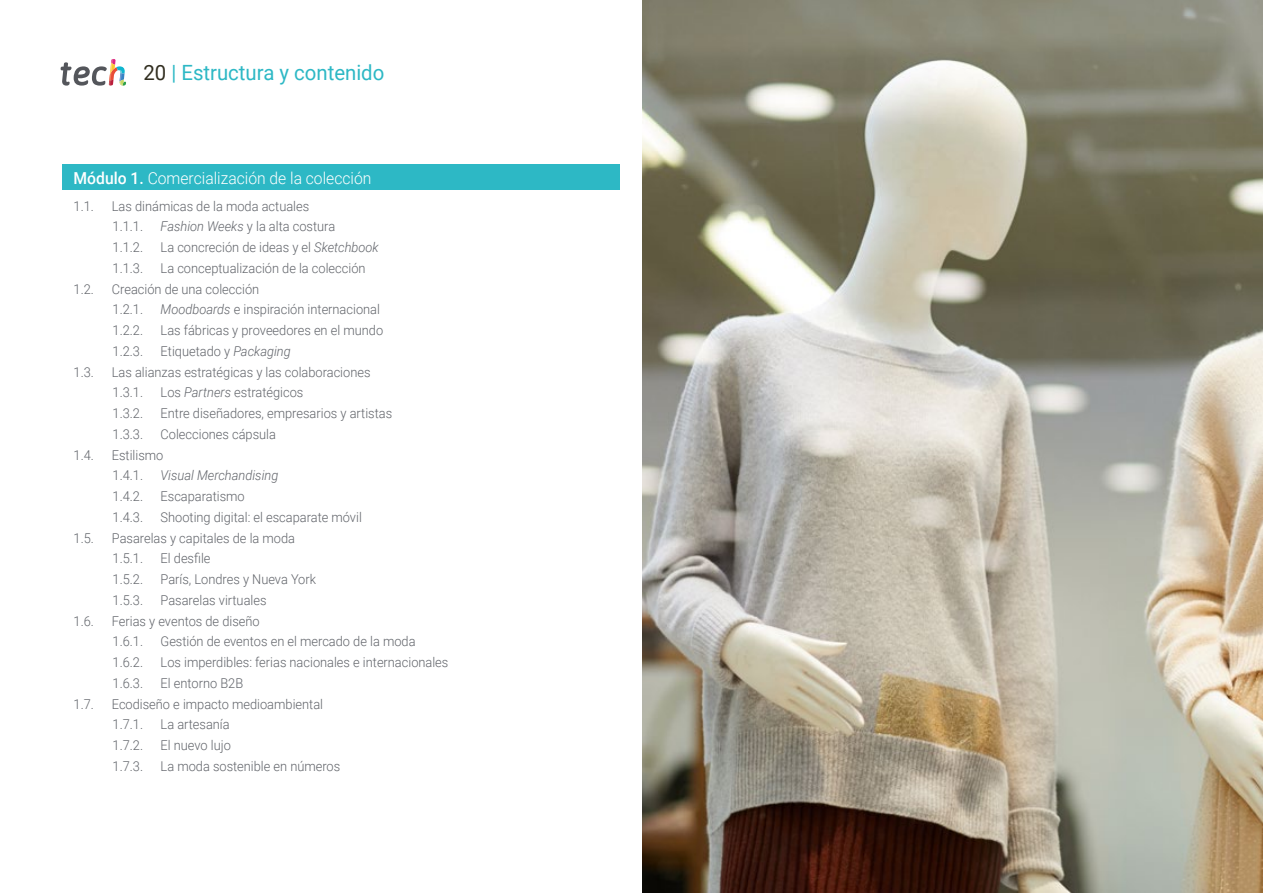
<style>
.page{position:relative;width:1263px;height:893px;background:#fff}
.page>*{position:absolute;margin:0;border:0;box-sizing:border-box;transform-origin:0 0}
.t1{font:21px "Roboto";color:#2db8c5}
.t2{font:300 16.5px "Roboto";color:#fff;scale:.95 1}
.t3{font:300 13.5px/20.7px "Roboto";color:#61646a;scale:.95 1}
.t4{font:italic 300 13.5px "Roboto";color:#61646a;scale:.95 1}
.s1{color:#312e20}
.s2{font-weight:500}
.s3{font-style:italic}
</style>
<div class="page">
<div style="left:63px;top:165px;width:557px;height:25px;background:#2db8c5"></div>
<svg style="left:61px;top:59px;width:65px;height:27px"></svg>
<img style="left:642px;top:0;width:621px;height:893px">
<h1 class="t1" style="left:144px;top:57px;width:242px"><span class="s1">20</span> | Estructura y contenido</h1>
<p class="t2" style="left:74px;top:166px;width:315px"><span class="s2">Módulo 1.</span> Comercialización de la colección</p>
<p class="t3" style="left:74px;top:195px;width:23px">1.1.</p>
<p class="t3" style="left:112px;top:195px;width:209px">Las dinámicas de la moda actuales<br>1.1.1.</p>
<p class="t3" style="left:161px;top:216px;width:185px"><span class="s3">Fashion Weeks</span> y la alta costura</p>
<p class="t3" style="left:113px;top:236px;width:34px">1.1.2.</p>
<p class="t3" style="left:161px;top:236px;width:231px">La concreción de ideas y el <span class="s3">Sketchbook</span></p>
<p class="t3" style="left:113px;top:257px;width:34px">1.1.3.</p>
<p class="t3" style="left:161px;top:257px;width:217px">La conceptualización de la colección</p>
<p class="t3" style="left:74px;top:278px;width:23px">1.2.</p>
<p class="t3" style="left:112px;top:278px;width:157px">Creación de una colección<br>1.2.1.</p>
<p class="t3" style="left:161px;top:299px;width:232px"><span class="s3">Moodboards</span> e inspiración internacional</p>
<p class="t3" style="left:113px;top:319px;width:34px">1.2.2.</p>
<p class="t3" style="left:161px;top:319px;width:236px">Las fábricas y proveedores en el mundo</p>
<p class="t3" style="left:113px;top:340px;width:34px">1.2.3.</p>
<p class="t3" style="left:161px;top:340px;width:138px">Etiquetado y <span class="s3">Packaging</span></p>
<p class="t3" style="left:74px;top:361px;width:23px">1.3.</p>
<p class="t3" style="left:112px;top:361px;width:274px">Las alianzas estratégicas y las colaboraciones<br>1.3.1.</p>
<p class="t3" style="left:161px;top:382px;width:152px">Los <span class="s3">Partners</span> estratégicos</p>
<p class="t3" style="left:113px;top:402px;width:34px">1.3.2.</p>
<p class="t3" style="left:161px;top:402px;width:245px">Entre diseñadores, empresarios y artistas</p>
<p class="t3" style="left:113px;top:423px;width:34px">1.3.3.</p>
<p class="t3" style="left:161px;top:423px;width:123px">Colecciones cápsula</p>
<p class="t3" style="left:74px;top:444px;width:23px">1.4.</p>
<p class="t3" style="left:112px;top:444px;width:56px">Estilismo<br>1.4.1.</p>
<p class="t4" style="left:161px;top:466px;width:126px">Visual Merchandising</p>
<p class="t3" style="left:113px;top:485px;width:34px">1.4.2.</p>
<p class="t3" style="left:161px;top:485px;width:90px">Escaparatismo</p>
<p class="t3" style="left:113px;top:506px;width:34px">1.4.3.</p>
<p class="t3" style="left:161px;top:506px;width:213px">Shooting digital: el escaparate móvil</p>
<p class="t3" style="left:74px;top:527px;width:23px">1.5.</p>
<p class="t3" style="left:112px;top:527px;width:194px">Pasarelas y capitales de la moda<br>1.5.1.</p>
<p class="t3" style="left:161px;top:548px;width:54px">El desfile</p>
<p class="t3" style="left:113px;top:568px;width:34px">1.5.2.</p>
<p class="t3" style="left:161px;top:568px;width:165px">París, Londres y Nueva York</p>
<p class="t3" style="left:113px;top:589px;width:34px">1.5.3.</p>
<p class="t3" style="left:161px;top:589px;width:113px">Pasarelas virtuales</p>
<p class="t3" style="left:74px;top:610px;width:23px">1.6.</p>
<p class="t3" style="left:112px;top:610px;width:157px">Ferias y eventos de diseño<br>1.6.1.</p>
<p class="t3" style="left:161px;top:631px;width:270px">Gestión de eventos en el mercado de la moda</p>
<p class="t3" style="left:113px;top:651px;width:34px">1.6.2.</p>
<p class="t3" style="left:161px;top:651px;width:304px">Los imperdibles: ferias nacionales e internacionales</p>
<p class="t3" style="left:113px;top:672px;width:34px">1.6.3.</p>
<p class="t3" style="left:161px;top:672px;width:88px">El entorno B2B</p>
<p class="t3" style="left:74px;top:693px;width:23px">1.7.</p>
<p class="t3" style="left:112px;top:693px;width:224px">Ecodiseño e impacto medioambiental<br>1.7.1.</p>
<p class="t3" style="left:161px;top:714px;width:74px">La artesanía</p>
<p class="t3" style="left:113px;top:734px;width:34px">1.7.2.</p>
<p class="t3" style="left:161px;top:734px;width:76px">El nuevo lujo</p>
<p class="t3" style="left:113px;top:755px;width:34px">1.7.3.</p>
<p class="t3" style="left:161px;top:755px;width:191px">La moda sostenible en números</p>
</div>
